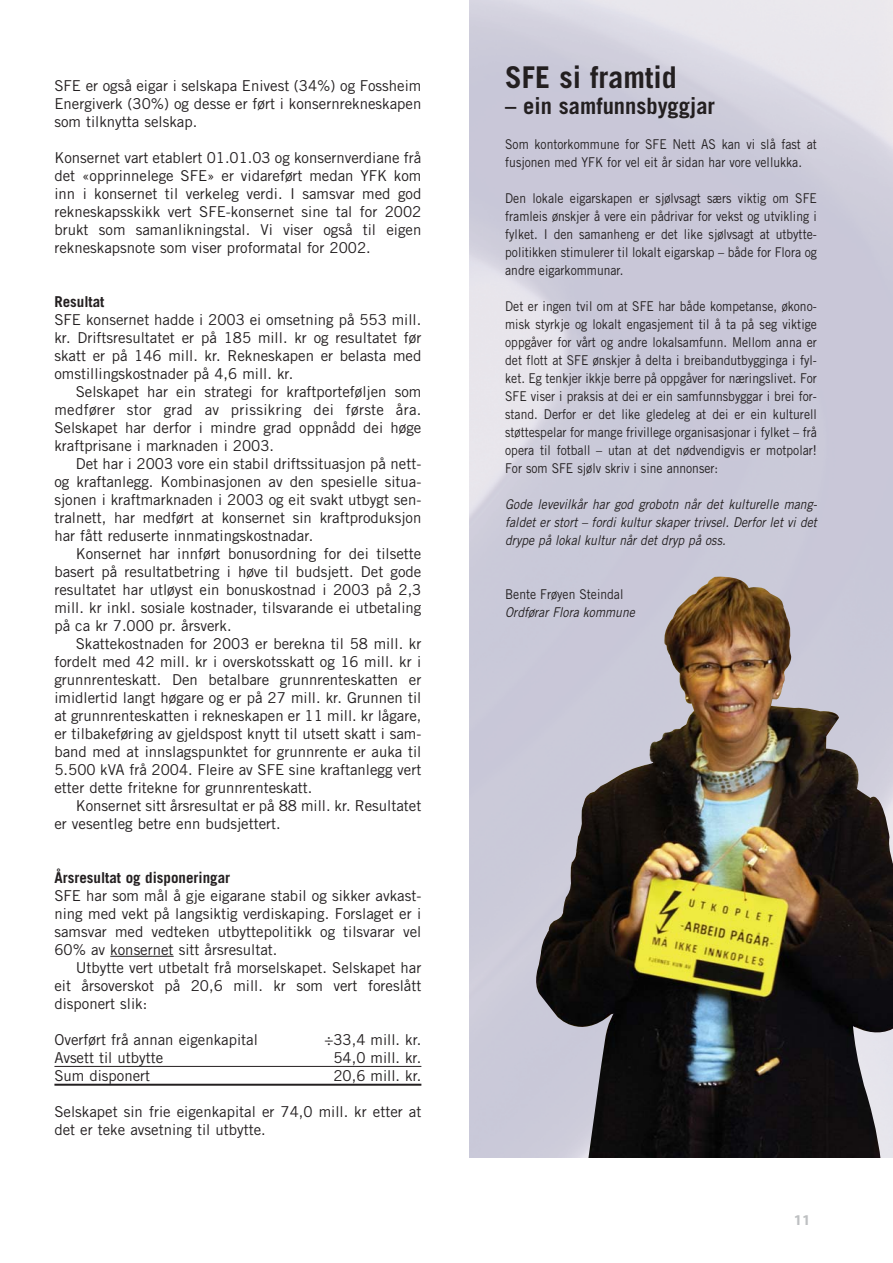
<style>
.page{position:relative;width:893px;height:1263px;background:#fff}
.page>*{position:absolute;margin:0;border:0;box-sizing:border-box;transform-origin:0 0}
.t1{font:700 30px "Trade Gothic";color:#231f20}
.t2{font:700 22.5px "Trade Gothic";color:#231f20}
.t3{font:15px/18px "Trade Gothic";color:#231f20;text-align:justify}
.t4{font:700 15px "Trade Gothic";color:#231f20}
.t5{font:700 15px "Myriad";color:#bec0c2}
.t6{font:13.5px/18px "Trade Gothic";color:#231f20;text-align:justify;scale:.9 1}
.t7{font:italic 13.5px/18px "Trade Gothic";color:#231f20;text-align:justify;scale:.9 1}
</style>
<div class="page">
<hr style="left:110px;top:956px;width:43px;height:1px;background:#231f20">
<svg style="left:153px;top:956px;width:21px;height:1px"></svg>
<hr style="left:54px;top:1066px;width:367px;height:1px;background:#231f20">
<hr style="left:54px;top:1084px;width:367px;height:1px;background:#231f20">
<hr style="left:54px;top:1085px;width:367px;height:1px;background:#231f20">
<img style="left:535px;top:575px;width:358px;height:582px">
<p class="t3" style="left:54px;top:78px;width:368px">SFE er også eigar i selskapa Enivest (34%) og Fossheim Energiverk (30%) og desse er ført i konsernrekneskapen som tilknytta selskap.</p>
<p class="t3" style="left:54px;top:150px;width:368px">Konsernet vart etablert 01.01.03 og konsernverdiane frå det «opprinnelege SFE» er vidareført medan YFK kom inn i konsernet til verkeleg verdi. I samsvar med god rekneskapsskikk vert SFE-konsernet sine tal for 2002 brukt som samanlikningstal. Vi viser også til eigen rekneskapsnote som viser proformatal for 2002.</p>
<p class="t4" style="left:54px;top:296px;width:51px">Resultat</p>
<p class="t3" style="left:54px;top:312px;width:368px">SFE konsernet hadde i 2003 ei omsetning på 553 mill. kr. Driftsresultatet er på 185 mill. kr og resultatet før skatt er på 146 mill. kr. Rekneskapen er belasta med omstillingskostnader på 4,6 mill. kr.</p>
<p class="t3" style="left:54px;top:384px;width:368px;text-indent:21px">Selskapet har ein strategi for kraftporteføljen som medfører stor grad av prissikring dei første åra.<br>Selskapet har derfor i mindre grad oppnådd dei høge kraftprisane i marknaden i 2003.</p>
<p class="t3" style="left:54px;top:456px;width:368px;text-indent:21px">Det har i 2003 vore ein stabil driftssituasjon på nett&shy;og kraftanlegg. Kombinasjonen av den spesielle situa&shy;sjonen i kraftmarknaden i 2003 og eit svakt utbygt sen&shy;tralnett, har medført at konsernet sin kraftproduksjon har fått reduserte innmatingskostnadar.</p>
<p class="t3" style="left:54px;top:546px;width:368px;text-indent:21px">Konsernet har innført bonusordning for dei tilsette basert på resultatbetring i høve til budsjett. Det gode resultatet har utløyst ein bonuskostnad i 2003 på 2,3 mill. kr inkl. sosiale kostnader, tilsvarande ei utbetaling på ca kr 7.000 pr. årsverk.</p>
<p class="t3" style="left:54px;top:636px;width:368px;text-indent:21px">Skattekostnaden for 2003 er berekna til 58 mill. kr fordelt med 42 mill. kr i overskotsskatt og 16 mill. kr i grunnrenteskatt. Den betalbare grunnrenteskatten er imidlertid langt høgare og er på 27 mill. kr. Grunnen til at grunnrenteskatten i rekneskapen er 11 mill. kr lågare, er tilbakeføring av gjeldspost knytt til utsett skatt i sam&shy;band med at innslagspunktet for grunnrente er auka til 5.500 kVA frå 2004. Fleire av SFE sine kraftanlegg vert etter dette fritekne for grunnrenteskatt.</p>
<p class="t3" style="left:54px;top:798px;width:368px;text-indent:21px">Konsernet sitt årsresultat er på 88 mill. kr. Resultatet er vesentleg betre enn budsjettert.</p>
<p class="t4" style="left:54px;top:872px;width:177px">Årsresultat og disponeringar</p>
<p class="t3" style="left:54px;top:888px;width:368px">SFE har som mål å gje eigarane stabil og sikker avkast&shy;ning med vekt på langsiktig verdiskaping. Forslaget er i samsvar med vedteken utbyttepolitikk og tilsvarar vel 60% av konsernet sitt årsresultat.</p>
<p class="t3" style="left:54px;top:960px;width:368px;text-indent:21px">Utbytte vert utbetalt frå morselskapet. Selskapet har eit årsoverskot på 20,6 mill. kr som vert foreslått disponert slik:</p>
<p class="t3" style="left:54px;top:1032px;width:205px">Overført frå annan eigenkapital</p>
<p class="t3" style="left:324px;top:1032px;width:98px">÷33,4 mill. kr.</p>
<p class="t3" style="left:54px;top:1050px;width:110px">Avsett til utbytte</p>
<p class="t3" style="left:333px;top:1050px;width:89px">54,0 mill. kr.</p>
<p class="t3" style="left:54px;top:1068px;width:97px">Sum disponert</p>
<p class="t3" style="left:333px;top:1068px;width:89px">20,6 mill. kr.</p>
<p class="t3" style="left:54px;top:1104px;width:368px">Selskapet sin frie eigenkapital er 74,0 mill. kr etter at det er teke avsetning til utbytte.</p>
<h1 class="t1" style="left:505px;top:66px;width:173px">SFE si framtid</h1>
<h2 class="t2" style="left:505px;top:97px;width:211px">– ein samfunnsbyggjar</h2>
<p class="t6" style="left:505px;top:137px;width:348px">Som kontorkommune for SFE Nett AS kan vi slå fast at fusjonen med YFK for vel eit år sidan har vore vellukka.</p>
<p class="t6" style="left:505px;top:191px;width:348px">Den lokale eigarskapen er sjølvsagt særs viktig om SFE framleis ønskjer å vere ein pådrivar for vekst og utvikling i fylket. I den samanheng er det like sjølvsagt at utbytte&shy;politikken stimulerer til lokalt eigarskap – både for Flora og andre eigarkommunar.</p>
<p class="t6" style="left:505px;top:299px;width:348px">Det er ingen tvil om at SFE har både kompetanse, økono&shy;misk styrkje og lokalt engasjement til å ta på seg viktige oppgåver for vårt og andre lokalsamfunn. Mellom anna er det flott at SFE ønskjer å delta i breibandutbygginga i fyl&shy;ket. Eg tenkjer ikkje berre på oppgåver for næringslivet. For SFE viser i praksis at dei er ein samfunnsbyggar i brei for&shy;stand. Derfor er det like gledeleg at dei er ein kulturell støttespelar for mange frivillege organisasjonar i fylket – frå opera til fotball – utan at det nødvendigvis er motpolar!<br>For som SFE sjølv skriv i sine annonser:</p>
<p class="t7" style="left:505px;top:497px;width:351px">Gode levevilkår har god grobotn når det kulturelle mang&shy;faldet er stort – fordi kultur skaper trivsel. Derfor let vi det drype på lokal kultur når det dryp på oss.</p>
<p class="t6" style="left:505px;top:587px;width:133px">Bente Frøyen Steindal</p>
<p class="t7" style="left:505px;top:605px;width:148px">Ordførar Flora kommune</p>
<p class="t5" style="left:794px;top:1214px;width:18px">11</p>
</div>
